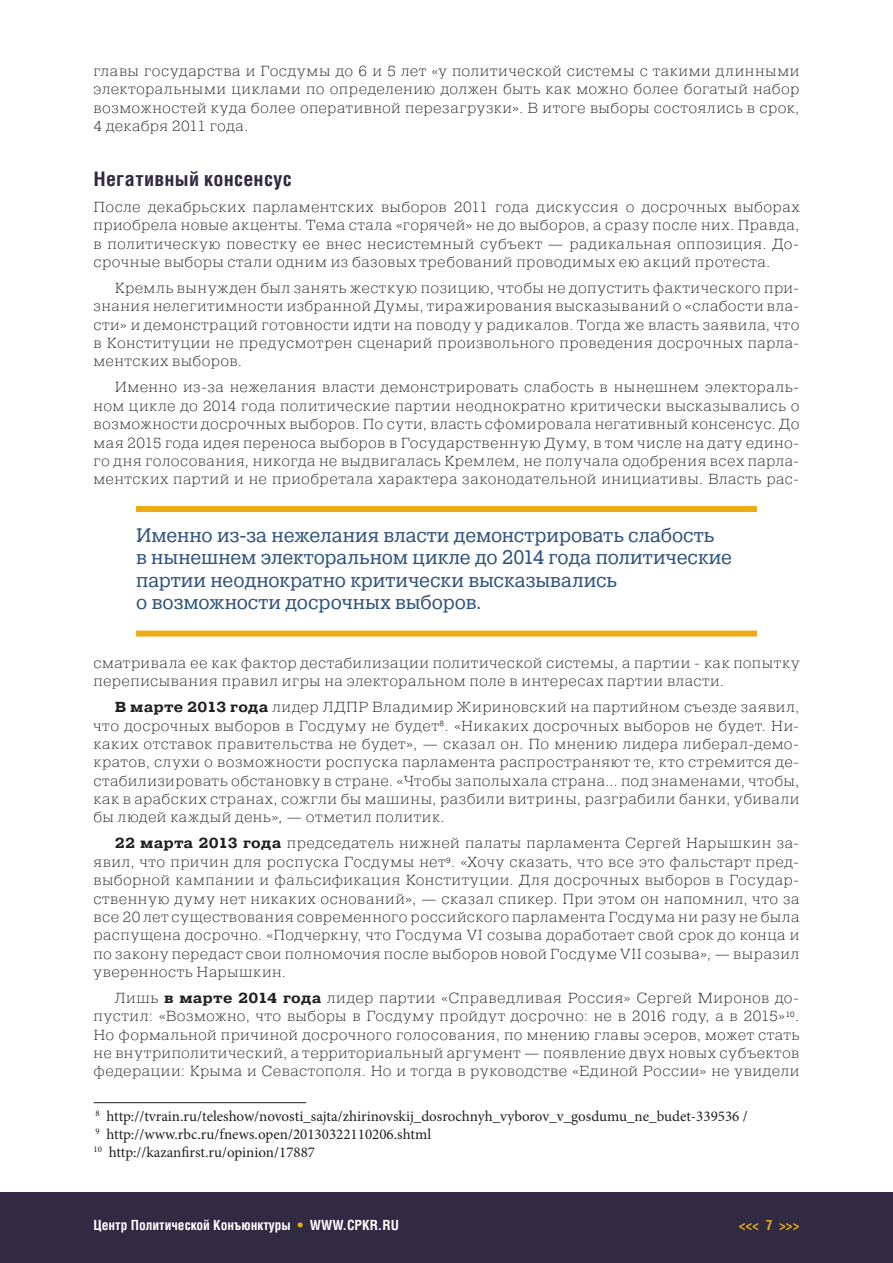
<style>
.page{position:relative;width:893px;height:1263px;background:#fff}
.page>*{position:absolute;margin:0;border:0;box-sizing:border-box;transform-origin:0 0}
.t1{font:19.5px/22.5px "Pragmatica Slab";color:#31547d}
.t2{font:700 19.2px "AG Letterica Condensed C";letter-spacing:.01em;color:#312a43;scale:1.05 1}
.t3{font:15px/18px "Minion Pro";color:#231f20}
.t4{font:200 14.55px/18.3px "Pragmatica Slab";letter-spacing:.035em;color:#231f20;text-align:justify;scale:1.05 1}
.t5{font:700 13.5px "AG Letterica Condensed C";color:#fff}
.t6{font:700 13.5px "AG Letterica Condensed C";color:#edab14}
.s1{font-weight:700}
.s2{color:#edab14}
</style>
<div class="page">
<div style="left:0;top:1193px;width:893px;height:70px;background:#312a43"></div>
<hr style="left:94px;top:1102px;width:212px;height:1px;background:#231f20">
<div style="left:136px;top:506px;width:621px;height:6px;background:#edab14"></div>
<div style="left:136px;top:630px;width:621px;height:6px;background:#edab14"></div>
<p class="t4" style="left:94px;top:62px;width:674px">главы государства и Госдумы до 6 и 5 лет «у политической системы с такими длинными электоральными циклами по определению должен быть как можно более богатый набор возможностей куда более оперативной перезагрузки». В итоге выборы состоялись в срок, 4 декабря 2011 года.</p>
<h2 class="t2" style="left:94px;top:167px;width:190px">Негативный консенсус</h2>
<p class="t4" style="left:94px;top:198px;width:674px">После декабрьских парламентских выборов 2011 года дискуссия о досрочных выборах приобрела новые акценты. Тема стала «горячей» не до выборов, а сразу после них. Правда, в политическую повестку ее внес несистемный субъект — радикальная оппозиция. До&shy;срочные выборы стали одним из базовых требований проводимых ею акций протеста.</p>
<p class="t4" style="left:94px;top:279px;width:674px;text-indent:21px">Кремль вынужден был занять жесткую позицию, чтобы не допустить фактического при&shy;знания нелегитимности избранной Думы, тиражирования высказываний о «слабости вла&shy;сти» и демонстраций готовности идти на поводу у радикалов. Тогда же власть заявила, что в Конституции не предусмотрен сценарий произвольного проведения досрочных парла&shy;ментских выборов.</p>
<p class="t4" style="left:94px;top:378px;width:674px;text-indent:21px">Именно из-за нежелания власти демонстрировать слабость в нынешнем электораль&shy;ном цикле до 2014 года политические партии неоднократно критически высказывались о возможности досрочных выборов. По сути, власть сфомировала негативный консенсус. До мая 2015 года идея переноса выборов в Государственную Думу, в том числе на дату едино&shy;го дня голосования, никогда не выдвигалась Кремлем, не получала одобрения всех парла&shy;ментских партий и не приобретала характера законодательной инициативы. Власть рас-</p>
<h1 class="t1" style="left:136px;top:524px;width:597px">Именно из-за нежелания власти демонстрировать слабость<br>в нынешнем электоральном цикле до 2014 года политические партии неоднократно критически высказывались<br>о возможности досрочных выборов.</h1>
<p class="t4" style="left:94px;top:654px;width:674px">сматривала ее как фактор дестабилизации политической системы, а партии - как попытку переписывания правил игры на электоральном поле в интересах партии власти.</p>
<p class="t4" style="left:94px;top:698px;width:674px;text-indent:21px"><span class="s1">В марте 2013 года</span> лидер ЛДПР Владимир Жириновский на партийном съезде заявил, что досрочных выборов в Госдуму не будет<sup>8</sup>. «Никаких досрочных выборов не будет. Ни&shy;каких отставок правительства не будет», — сказал он. По мнению лидера либерал-демо&shy;кратов, слухи о возможности роспуска парламента распространяют те, кто стремится де&shy;стабилизировать обстановку в стране. «Чтобы заполыхала страна... под знаменами, чтобы, как в арабских странах, сожгли бы машины, разбили витрины, разграбили банки, убивали бы людей каждый день», — отметил политик.</p>
<p class="t4" style="left:94px;top:834px;width:674px;text-indent:21px"><span class="s1">22 марта 2013 года</span> председатель нижней палаты парламента Сергей Нарышкин за&shy;явил, что причин для роспуска Госдумы нет<sup>9</sup>. «Хочу сказать, что все это фальстарт пред&shy;выборной кампании и фальсификация Конституции. Для досрочных выборов в Государ&shy;ственную думу нет никаких оснований», — сказал спикер. При этом он напомнил, что за все 20 лет существования современного российского парламента Госдума ни разу не была распущена досрочно. «Подчеркну, что Госдума VI созыва доработает свой срок до конца и по закону передаст свои полномочия после выборов новой Госдуме VII созыва», — выразил уверенность Нарышкин.</p>
<p class="t4" style="left:94px;top:989px;width:674px;text-indent:21px">Лишь <span class="s1">в марте 2014 года</span> лидер партии «Справедливая Россия» Сергей Миронов до&shy;пустил: «Возможно, что выборы в Госдуму пройдут досрочно: не в 2016 году, а в 2015»<sup>10</sup>.<br>Но формальной причиной досрочного голосования, по мнению главы эсеров, может стать не внутриполитический, а территориальный аргумент — появление двух новых субъектов федерации: Крыма и Севастополя. Но и тогда в руководстве «Единой России» не увидели</p>
<p class="t3" style="left:94px;top:1107px;width:656px"><sup>8</sup> http://tvrain.ru/teleshow/novosti_sajta/zhirinovskij_dosrochnyh_vyborov_v_gosdumu_ne_budet-339536 /<br><sup>9</sup> http://www.rbc.ru/fnews.open/20130322110206.shtml<br><sup>10</sup> http://kazanfirst.ru/opinion/17887</p>
<p class="t5" style="left:94px;top:1217px;width:307px">Центр Политической Конъюнктуры <span class="s2">•</span> WWW.CPKR.RU</p>
<p class="t6" style="left:739px;top:1217px;width:62px">&lt;&lt;&lt; 7 &gt;&gt;&gt;</p>
</div>
